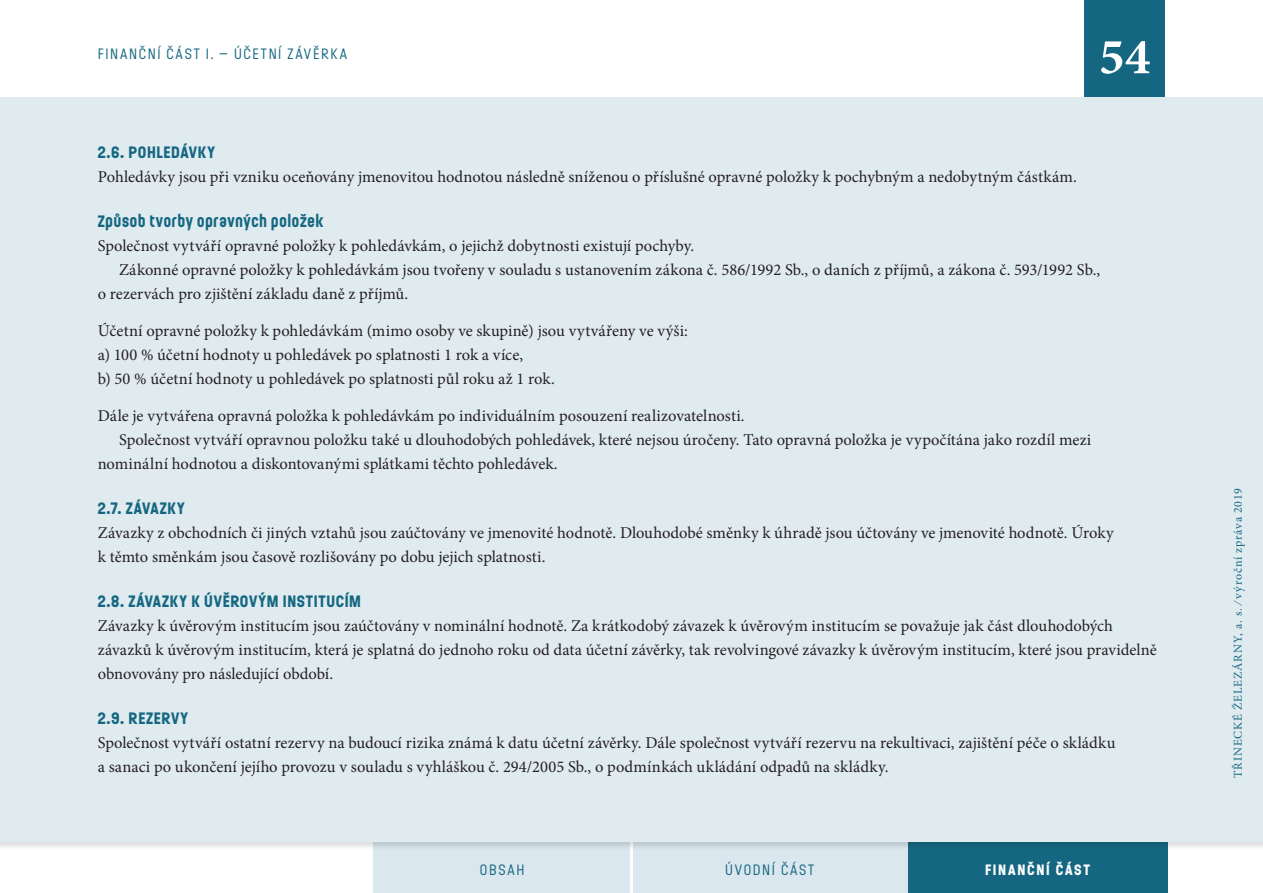
<style>
.page{position:relative;width:1263px;height:893px;background:#fff}
.page>*{position:absolute;margin:0;border:0;box-sizing:border-box;transform-origin:0 0}
.t1{font:700 51px "Minion Pro";color:#fff}
.TextFin_neodsazeny{font:16.5px/24px "Minion Pro";color:#231f20}
.TextFin_odsazeny{font:16.5px/24px "Minion Pro";color:#231f20}
.FinTit4{font:700 16.5px "Ladislav";letter-spacing:.035em;color:#156781}
.Zahlavi{font:15px "Ladislav";letter-spacing:.115em;color:#156781}
.t2{font:700 15px "Ladislav";letter-spacing:.11em;color:#fff}
.t3{font:12px "Minion Pro";letter-spacing:.07em;color:#156781}
</style>
<div class="page">
<div style="left:373px;top:840px;width:258px;height:53px;background:#dae7ee"></div>
<div style="left:631px;top:840px;width:277px;height:53px;background:#dae7ee"></div>
<div style="left:908px;top:840px;width:259px;height:53px;background:#156781"></div>
<hr style="left:630px;top:842px;width:3px;height:51px;background:#fff">
<div style="left:1084px;top:0;width:81px;height:98px;background:#156781"></div>
<div style="left:0;top:98px;width:1263px;height:744px;background:#e0ebf0"></div>
<p class="Zahlavi" style="left:98px;top:44px;width:251px">FINANČNÍ ČÁST I. – ÚČETNÍ ZÁVĚRKA</p>
<h1 class="t1" style="left:1099px;top:21px;width:53px">54</h1>
<p class="FinTit4" style="left:98px;top:142px;width:119px">2.6. POHLEDÁVKY</p>
<p class="TextFin_neodsazeny" style="left:98px;top:165px;width:981px">Pohledávky jsou při vzniku oceňovány jmenovitou hodnotou následně sníženou o příslušné opravné položky k pochybným a nedobytným částkám.</p>
<p class="FinTit4" style="left:98px;top:211px;width:227px">Způsob tvorby opravných položek</p>
<p class="TextFin_neodsazeny" style="left:98px;top:234px;width:598px">Společnost vytváří opravné položky k pohledávkám, o jejichž dobytnosti existují pochyby.</p>
<p class="TextFin_odsazeny" style="left:98px;top:258px;width:1004px;text-indent:21px">Zákonné opravné položky k pohledávkám jsou tvořeny v souladu s ustanovením zákona č. 586/1992 Sb., o daních z příjmů, a zákona č. 593/1992 Sb., o rezervách pro zjištění základu daně z příjmů.</p>
<p class="TextFin_neodsazeny" style="left:98px;top:319px;width:592px">Účetní opravné položky k pohledávkám (mimo osoby ve skupině) jsou vytvářeny ve výši:</p>
<p class="TextFin_neodsazeny" style="left:98px;top:343px;width:427px">a) 100 % účetní hodnoty u pohledávek po splatnosti 1 rok a více,</p>
<p class="TextFin_neodsazeny" style="left:98px;top:367px;width:458px">b) 50 % účetní hodnoty u pohledávek po splatnosti půl roku až 1 rok.</p>
<p class="TextFin_neodsazeny" style="left:98px;top:403px;width:648px">Dále je vytvářena opravná položka k pohledávkám po individuálním posouzení realizovatelnosti.</p>
<p class="TextFin_odsazeny" style="left:98px;top:427px;width:995px;text-indent:21px">Společnost vytváří opravnou položku také u dlouhodobých pohledávek, které nejsou úročeny. Tato opravná položka je vypočítána jako rozdíl mezi nominální hodnotou a diskontovanými splátkami těchto pohledávek.</p>
<p class="FinTit4" style="left:98px;top:498px;width:88px">2.7. ZÁVAZKY</p>
<p class="TextFin_neodsazeny" style="left:98px;top:521px;width:1017px">Závazky z obchodních či jiných vztahů jsou zaúčtovány ve jmenovité hodnotě. Dlouhodobé směnky k úhradě jsou účtovány ve jmenovité hodnotě. Úroky k těmto směnkám jsou časově rozlišovány po dobu jejich splatnosti.</p>
<p class="FinTit4" style="left:98px;top:591px;width:265px">2.8. ZÁVAZKY K ÚVĚROVÝM INSTITUCÍM</p>
<p class="TextFin_neodsazeny" style="left:98px;top:614px;width:1060px">Závazky k úvěrovým institucím jsou zaúčtovány v nominální hodnotě. Za krátkodobý závazek k úvěrovým institucím se považuje jak část dlouhodobých závazků k úvěrovým institucím, která je splatná do jednoho roku od data účetní závěrky, tak revolvingové závazky k úvěrovým institucím, které jsou pravidelně obnovovány pro následující období.</p>
<p class="FinTit4" style="left:98px;top:708px;width:92px">2.9. REZERVY</p>
<p class="TextFin_neodsazeny" style="left:98px;top:731px;width:1019px">Společnost vytváří ostatní rezervy na budoucí rizika známá k datu účetní závěrky. Dále společnost vytváří rezervu na rekultivaci, zajištění péče o skládku a sanaci po ukončení jejího provozu v souladu s vyhláškou č. 294/2005 Sb., o podmínkách ukládání odpadů na skládky.</p>
<p class="Zahlavi" style="left:480px;top:860px;width:46px">OBSAH</p>
<p class="Zahlavi" style="left:725px;top:860px;width:91px">ÚVODNÍ ČÁST</p>
<p class="t2" style="left:985px;top:860px;width:107px">FINANČNÍ ČÁST</p>
<p class="t3" style="left:1230px;top:778px;width:291px;rotate:-90deg">TŘINECKÉ ŽELEZÁRNY, a. s. ⁄výroční zpráva 2019</p>
</div>
